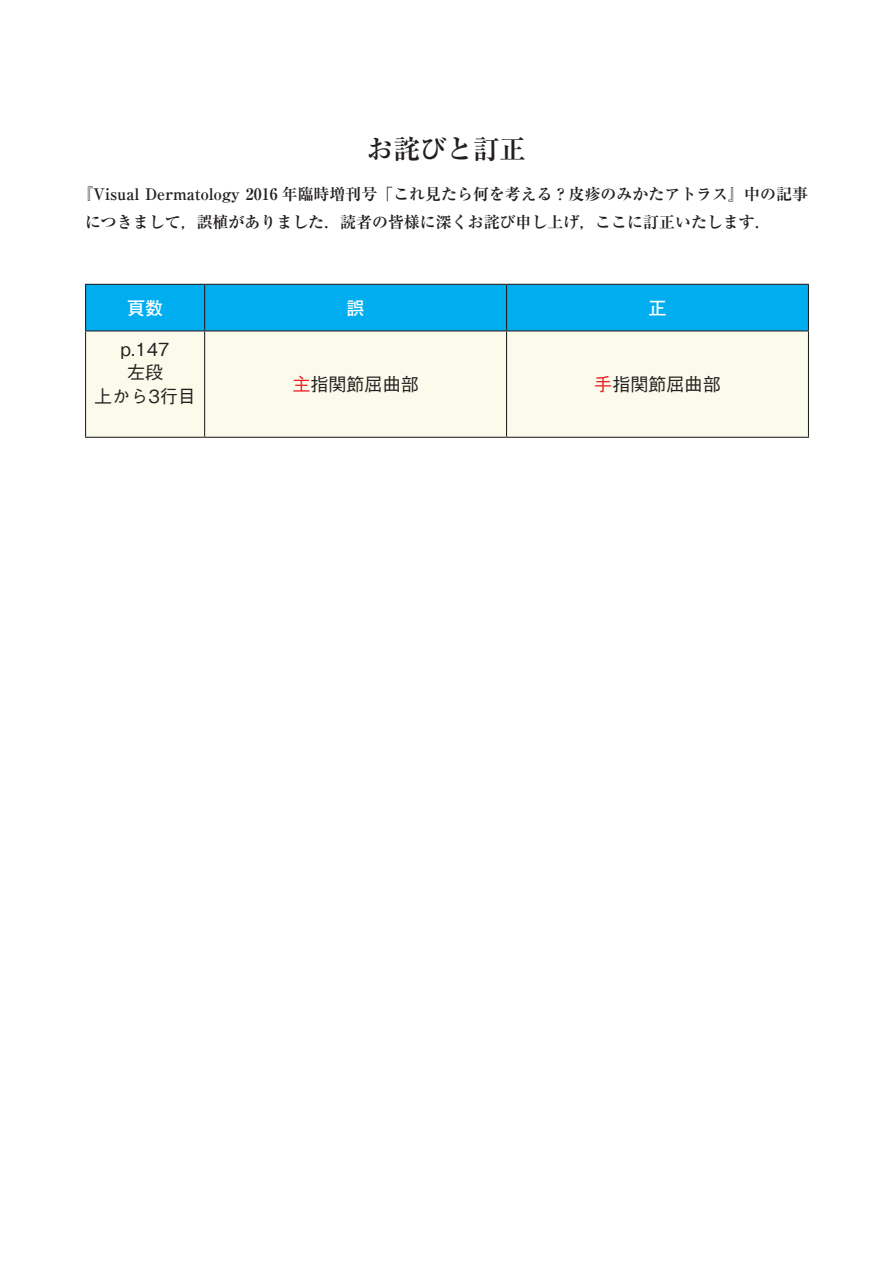
<style>
.page{position:relative;width:893px;height:1263px;background:#fff}
.page>*{position:absolute;margin:0;border:0;box-sizing:border-box;transform-origin:0 0}
.t1{font:700 26.55px "Ryumin Pro";color:#231f20}
.t2{font:500 18px/23.4px "Gothic BBB Pro";color:#231f20;text-align:center}
.t3{font:700 18px "Futo Go B101 Pro";color:#fff}
.t4{font:700 15.9px/27.9px "Ryumin Pro";color:#231f20}
.s1{color:#ee1d23}
</style>
<div class="page">
<div style="left:86px;top:284px;width:119px;height:47px;background:#00aeef"></div>
<div style="left:205px;top:285px;width:603px;height:45px;background:#00aeef"></div>
<div style="left:86px;top:331px;width:119px;height:106px;background:#fbfbeb"></div>
<div style="left:205px;top:331px;width:603px;height:106px;background:#fbfbeb"></div>
<hr style="left:85px;top:284px;width:120px;height:1px;background:#231f20">
<hr style="left:85px;top:285px;width:1px;height:45px;background:#231f20">
<hr style="left:85px;top:331px;width:1px;height:106px;background:#231f20">
<hr style="left:204px;top:331px;width:1px;height:106px;background:#231f20">
<hr style="left:506px;top:331px;width:1px;height:106px;background:#231f20">
<hr style="left:808px;top:331px;width:1px;height:106px;background:#231f20">
<hr style="left:85px;top:437px;width:120px;height:1px;background:#231f20">
<hr style="left:205px;top:437px;width:302px;height:1px;background:#231f20">
<hr style="left:507px;top:437px;width:302px;height:1px;background:#231f20">
<hr style="left:205px;top:284px;width:302px;height:1px;background:#231f20">
<hr style="left:204px;top:285px;width:1px;height:45px;background:#231f20">
<hr style="left:85px;top:330px;width:120px;height:1px;background:#231f20">
<hr style="left:205px;top:330px;width:302px;height:1px;background:#231f20">
<hr style="left:507px;top:284px;width:302px;height:1px;background:#231f20">
<hr style="left:506px;top:285px;width:1px;height:45px;background:#231f20">
<hr style="left:808px;top:285px;width:1px;height:45px;background:#231f20">
<hr style="left:507px;top:330px;width:302px;height:1px;background:#231f20">
<h1 class="t1" style="left:367px;top:128px;width:161px">お詫びと訂正</h1>
<p class="t4" style="left:85px;top:179px;width:724px;text-indent:-8px">『Visual Dermatology 2016 年臨時増刊号「これ見たら何を考える？皮疹のみかたアトラス』中の記事につきまして，誤植がありました．読者の皆様に深くお詫び申し上げ，ここに訂正いたします．</p>
<p class="t3" style="left:127px;top:293px;width:38px">頁数</p>
<p class="t3" style="left:347px;top:293px;width:20px">誤</p>
<p class="t3" style="left:648px;top:293px;width:20px">正</p>
<p class="t2" style="left:94px;top:335px;width:103px">p.147<br>左段<br>上から3行目</p>
<p class="t2" style="left:292px;top:370px;width:128px"><span class="s1">主</span>指関節屈曲部</p>
<p class="t2" style="left:594px;top:370px;width:128px"><span class="s1">手</span>指関節屈曲部</p>
</div>
